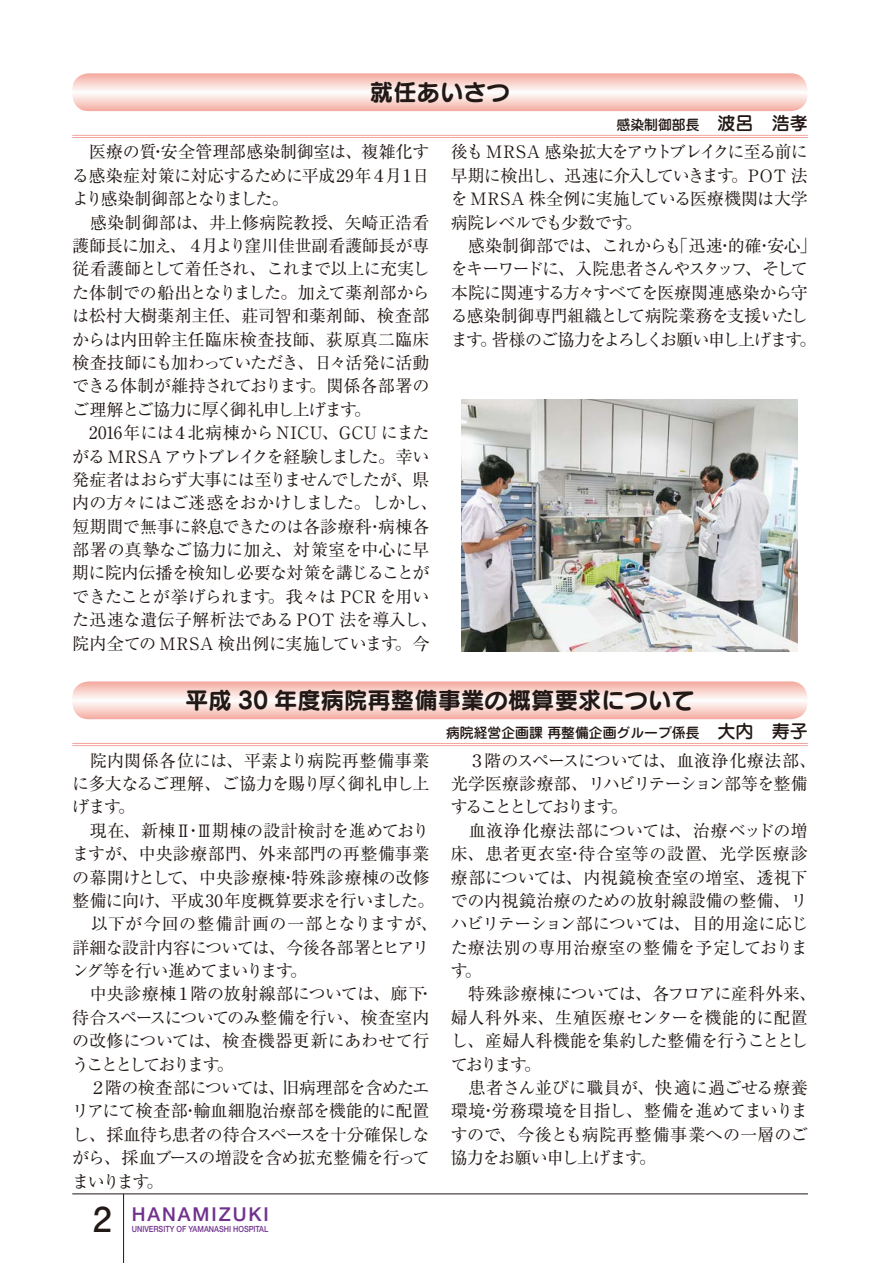
<style>
.page{position:relative;width:893px;height:1263px;background:#fff}
.page>*{position:absolute;margin:0;border:0;box-sizing:border-box;transform-origin:0 0}
.t1{font:23.4px "Seurat Pro B";color:#221815}
.t2{font:500 19.2px "Helvetica Neue LT Std";letter-spacing:.1em;color:#70318e}
.t3{font:16.95px/23.4px "Ryumin Pro";letter-spacing:-.025em;color:#221815}
.t4{font:16.95px/23.4px "Ryumin Pro";letter-spacing:-.05em;color:#221815}
.t5{font:500 13.8px "Jun 34 Pro";color:#221815}
.t6{font:500 8.55px "Helvetica Neue LT Std";color:#70318e;scale:.86 1}
.s1{font-size:18px}
.s2{font-family:"Futo Go B101 Pro";font-weight:700;font-size:34.05px;color:#221815}
</style>
<div class="page">
<svg style="left:72px;top:73px;width:735px;height:38px"></svg>
<svg style="left:72px;top:681px;width:735px;height:38px"></svg>
<hr style="left:72px;top:135px;width:736px;height:1px;background:#f3a69d">
<hr style="left:72px;top:137px;width:736px;height:1px;background:#f3a69d">
<hr style="left:72px;top:743px;width:736px;height:1px;background:#f3a69d">
<hr style="left:72px;top:745px;width:736px;height:1px;background:#f3a69d">
<img style="left:461px;top:399px;width:336px;height:253px">
<hr style="left:72px;top:1193px;width:736px;height:1px;background:#221815">
<hr style="left:123px;top:1194px;width:1px;height:69px;background:#221815">
<h1 class="t1" style="left:370px;top:75px;width:142px">就任あいさつ</h1>
<p class="t5" style="left:617px;top:114px;width:193px">感染制御部長 <span class="s1">波呂　浩孝</span></p>
<p class="t3" style="left:72px;top:139px;width:367px">　医療の質・安全管理部感染制御室は、複雑化する感染症対策に対応するために平成29年４月１日より感染制御部となりました。<br>　感染制御部は、井上修病院教授、矢崎正浩看護師長に加え、４月より窪川佳世副看護師長が専従看護師として着任され、これまで以上に充実した体制での船出となりました。加えて薬剤部からは松村大樹薬剤主任、莊司智和薬剤師、検査部からは内田幹主任臨床検査技師、荻原真二臨床検査技師にも加わっていただき、日々活発に活動できる体制が維持されております。関係各部署のご理解とご協力に厚く御礼申し上げます。<br>　2016年には４北病棟から NICU、GCU にまたがる MRSA アウトブレイクを経験しました。幸い発症者はおらず大事には至りませんでしたが､県内の方々にはご迷惑をおかけしました。しかし、短期間で無事に終息できたのは各診療科・病棟各部署の真摯なご協力に加え、対策室を中心に早期に院内伝播を検知し必要な対策を講じることができたことが挙げられます。我々は PCR を用いた迅速な遺伝子解析法である POT 法を導入し、院内全ての MRSA 検出例に実施しています。今</p>
<p class="t4" style="left:451px;top:139px;width:367px">後も MRSA 感染拡大をアウトブレイクに至る前に早期に検出し、迅速に介入していきます。POT 法を MRSA 株全例に実施している医療機関は大学病院レベルでも少数です。<br>　感染制御部では、これからも「迅速・的確・安心」をキーワードに、入院患者さんやスタッフ、そして本院に関連する方々すべてを医療関連感染から守る感染制御専門組織として病院業務を支援いたします。皆様のご協力をよろしくお願い申し上げます。</p>
<h1 class="t1" style="left:185px;top:684px;width:511px">平成 30 年度病院再整備事業の概算要求について</h1>
<p class="t3" style="left:72px;top:747px;width:367px">　院内関係各位には、平素より病院再整備事業に多大なるご理解、ご協力を賜り厚く御礼申し上げます。<br>　現在、新棟Ⅱ・Ⅲ期棟の設計検討を進めておりますが、中央診療部門、外来部門の再整備事業の幕開けとして、中央診療棟・特殊診療棟の改修整備に向け、平成30年度概算要求を行いました。　以下が今回の整備計画の一部となりますが、詳細な設計内容については、今後各部署とヒアリング等を行い進めてまいります。<br>　中央診療棟１階の放射線部については、廊下・待合スペースについてのみ整備を行い、検査室内の改修については、検査機器更新にあわせて行うこととしております。<br>　２階の検査部については、旧病理部を含めたエリアにて検査部・輸血細胞治療部を機能的に配置し、採血待ち患者の待合スペースを十分確保しながら、採血ブースの増設を含め拡充整備を行ってまいります。</p>
<p class="t2" style="left:93px;top:1202px;width:177px"><span class="s2">2</span> HANAMIZUKI</p>
<p class="t6" style="left:132px;top:1224px;width:160px">UNIVERSITY OF YAMANASHI HOSPITAL</p>
<p class="t5" style="left:446px;top:722px;width:363px">病院経営企画課 再整備企画グループ係長 <span class="s1">大内　寿子</span></p>
<p class="t3" style="left:451px;top:747px;width:367px">　３階のスペースについては、血液浄化療法部、光学医療診療部、リハビリテーション部等を整備することとしております。<br>　血液浄化療法部については、治療ベッドの増床、患者更衣室・待合室等の設置、光学医療診療部については、内視鏡検査室の増室、透視下での内視鏡治療のための放射線設備の整備、リハビリテーション部については、目的用途に応じた療法別の専用治療室の整備を予定しております。<br>　特殊診療棟については、各フロアに産科外来、婦人科外来、生殖医療センターを機能的に配置し、産婦人科機能を集約した整備を行うこととしております。<br>　患者さん並びに職員が、快適に過ごせる療養環境・労務環境を目指し、整備を進めてまいりますので、今後とも病院再整備事業への一層のご協力をお願い申し上げます。</p>
</div>
